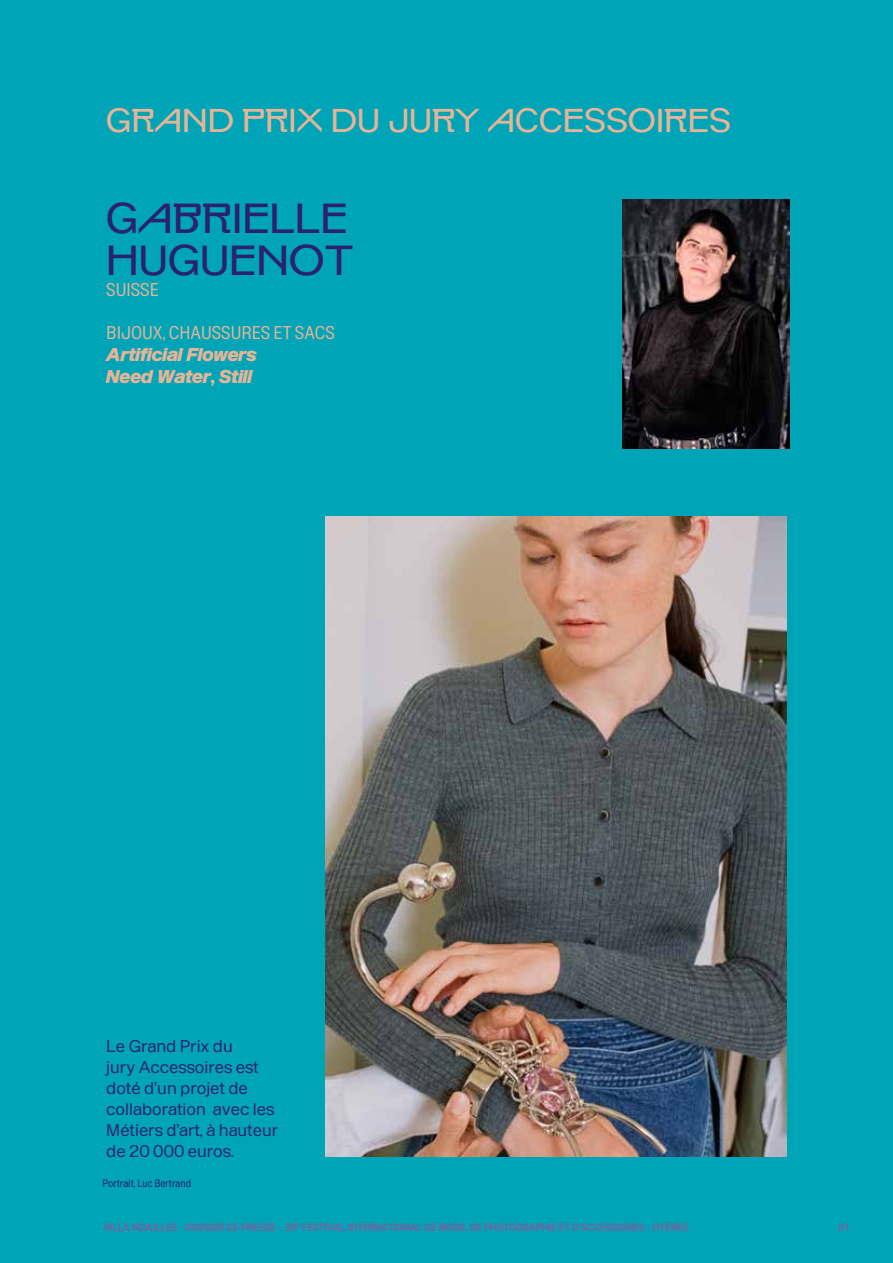
<style>
.page{position:relative;width:893px;height:1263px;background:#00a4b7}
.page>*{position:absolute;margin:0;border:0;box-sizing:border-box;transform-origin:0 0}
.t1{font:42px/42px "Bramb ALT";color:#2b2171}
.t2{font:33px "Bramb ALT";color:#e6b497}
.t3{font:italic 900 18px/21.6px "Enduro";color:#e6b497}
.t4{font:18px "Enduro Narrow";color:#e6b497}
.t5{font:16.5px/21px "Enduro";color:#2b2171}
.t6{font:700 10.5px "Enduro Narrow";color:#6e66a1}
.t7{font:10.5px "Enduro Narrow";color:#2b2171}
</style>
<div class="page">
<img style="left:325px;top:516px;width:462px;height:641px">
<img style="left:623px;top:199px;width:166px;height:250px">
<h2 class="t2" style="left:106px;top:104px;width:626px">GRAND PRIX DU JURY ACCESSOIRES</h2>
<h1 class="t1" style="left:106px;top:198px;width:249px">GABRIELLE<br>HUGUENOT</h1>
<p class="t4" style="left:106px;top:278px;width:54px">SUISSE</p>
<p class="t4" style="left:106px;top:321px;width:230px">BIJOUX, CHAUSSURES ET SACS</p>
<p class="t3" style="left:106px;top:345px;width:152px">Artificial Flowers<br>Need Water, Still</p>
<p class="t5" style="left:106px;top:1035px;width:173px">Le Grand Prix du<br>jury Accessoires est doté d’un projet de collaboration avec les<br>Métiers d’art, à hauteur de 20 000 euros.</p>
<p class="t7" style="left:102px;top:1176px;width:90px">Portrait, Luc Bertrand</p>
<p class="t6" style="left:103px;top:1220px;width:587px">VILLA NOAILLES - DOSSIER DE PRESSE - 38<sup>E</sup> FESTIVAL INTERNATIONAL DE MODE, DE PHOTOGRAPHIE ET D’ACCESSOIRES - HYÈRES</p>
<p class="t6" style="left:838px;top:1220px;width:14px">31</p>
</div>
